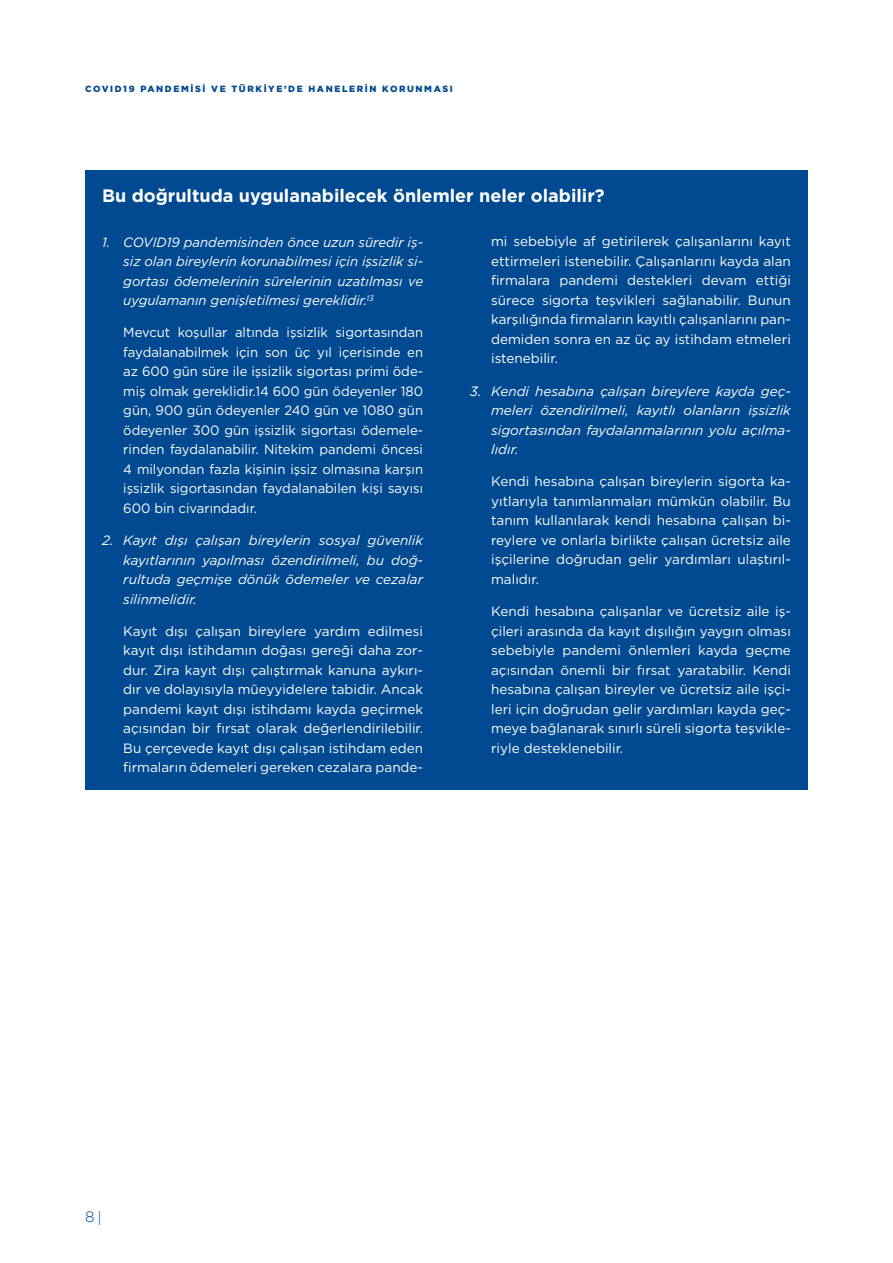
<style>
.page{position:relative;width:893px;height:1263px;background:#fff}
.page>*{position:absolute;margin:0;border:0;box-sizing:border-box;transform-origin:0 0}
.t1{font:700 18px "Gotham";color:#fff}
.t2{font:300 15px "Gotham";color:#014990}
.t3{font:13.5px/19.5px "Gotham";color:#fff;text-align:justify}
.t4{font:italic 13.5px/19.5px "Gotham";color:#fff;text-align:justify}
.t5{font:900 9px "Gotham";letter-spacing:.18em;color:#014990}
</style>
<div class="page">
<div style="left:85px;top:170px;width:723px;height:620px;background:#014990"></div>
<p class="t5" style="left:85px;top:83px;width:369px">COVID19 PANDEMİSİ VE TÜRKİYE’DE HANELERİN KORUNMASI</p>
<h1 class="t1" style="left:102px;top:183px;width:504px">Bu doğrultuda uygulanabilecek önlemler neler olabilir?</h1>
<p class="t4" style="left:123px;top:232px;width:301px;text-indent:-21px">1. COVID19 pandemisinden önce uzun süredir iş&shy;siz olan bireylerin korunabilmesi için işsizlik si&shy;gortası ödemelerinin sürelerinin uzatılması ve uygulamanın genişletilmesi gereklidir.<sup>13</sup></p>
<p class="t3" style="left:123px;top:322px;width:301px">Mevcut koşullar altında işsizlik sigortasından faydalanabilmek için son üç yıl içerisinde en az 600 gün süre ile işsizlik sigortası primi öde&shy;miş olmak gereklidir.14 600 gün ödeyenler 180 gün, 900 gün ödeyenler 240 gün ve 1080 gün ödeyenler 300 gün işsizlik sigortası ödemele&shy;rinden faydalanabilir. Nitekim pandemi öncesi 4 milyondan fazla kişinin işsiz olmasına karşın işsizlik sigortasından faydalanabilen kişi sayısı 600 bin civarındadır.</p>
<p class="t4" style="left:123px;top:530px;width:301px;text-indent:-21px">2. Kayıt dışı çalışan bireylerin sosyal güvenlik kayıtlarının yapılması özendirilmeli, bu doğ&shy;rultuda geçmişe dönük ödemeler ve cezalar silinmelidir.</p>
<p class="t3" style="left:123px;top:621px;width:301px">Kayıt dışı çalışan bireylere yardım edilmesi kayıt dışı istihdamın doğası gereği daha zor&shy;dur. Zira kayıt dışı çalıştırmak kanuna aykırı&shy;dır ve dolayısıyla müeyyidelere tabidir. Ancak pandemi kayıt dışı istihdamı kayda geçirmek açısından bir fırsat olarak değerlendirilebilir.<br>Bu çerçevede kayıt dışı çalışan istihdam eden firmaların ödemeleri gereken cezalara pande-</p>
<p class="t3" style="left:491px;top:232px;width:301px">mi sebebiyle af getirilerek çalışanlarını kayıt ettirmeleri istenebilir. Çalışanlarını kayda alan firmalara pandemi destekleri devam ettiği sürece sigorta teşvikleri sağlanabilir. Bunun karşılığında firmaların kayıtlı çalışanlarını pan&shy;demiden sonra en az üç ay istihdam etmeleri istenebilir.</p>
<p class="t4" style="left:491px;top:381px;width:301px;text-indent:-21px">3. Kendi hesabına çalışan bireylere kayda geç&shy;meleri özendirilmeli, kayıtlı olanların işsizlik sigortasından faydalanmalarının yolu açılma&shy;lıdır.</p>
<p class="t3" style="left:491px;top:472px;width:301px">Kendi hesabına çalışan bireylerin sigorta ka&shy;yıtlarıyla tanımlanmaları mümkün olabilir. Bu tanım kullanılarak kendi hesabına çalışan bi&shy;reylere ve onlarla birlikte çalışan ücretsiz aile işçilerine doğrudan gelir yardımları ulaştırıl&shy;malıdır.</p>
<p class="t3" style="left:491px;top:601px;width:301px">Kendi hesabına çalışanlar ve ücretsiz aile iş&shy;çileri arasında da kayıt dışılığın yaygın olması sebebiyle pandemi önlemleri kayda geçme açısından önemli bir fırsat yaratabilir. Kendi hesabına çalışan bireyler ve ücretsiz aile işçi&shy;leri için doğrudan gelir yardımları kayda geç&shy;meye bağlanarak sınırlı süreli sigorta teşvikle&shy;riyle desteklenebilir.</p>
<p class="t2" style="left:85px;top:1207px;width:18px">8|</p>
</div>
